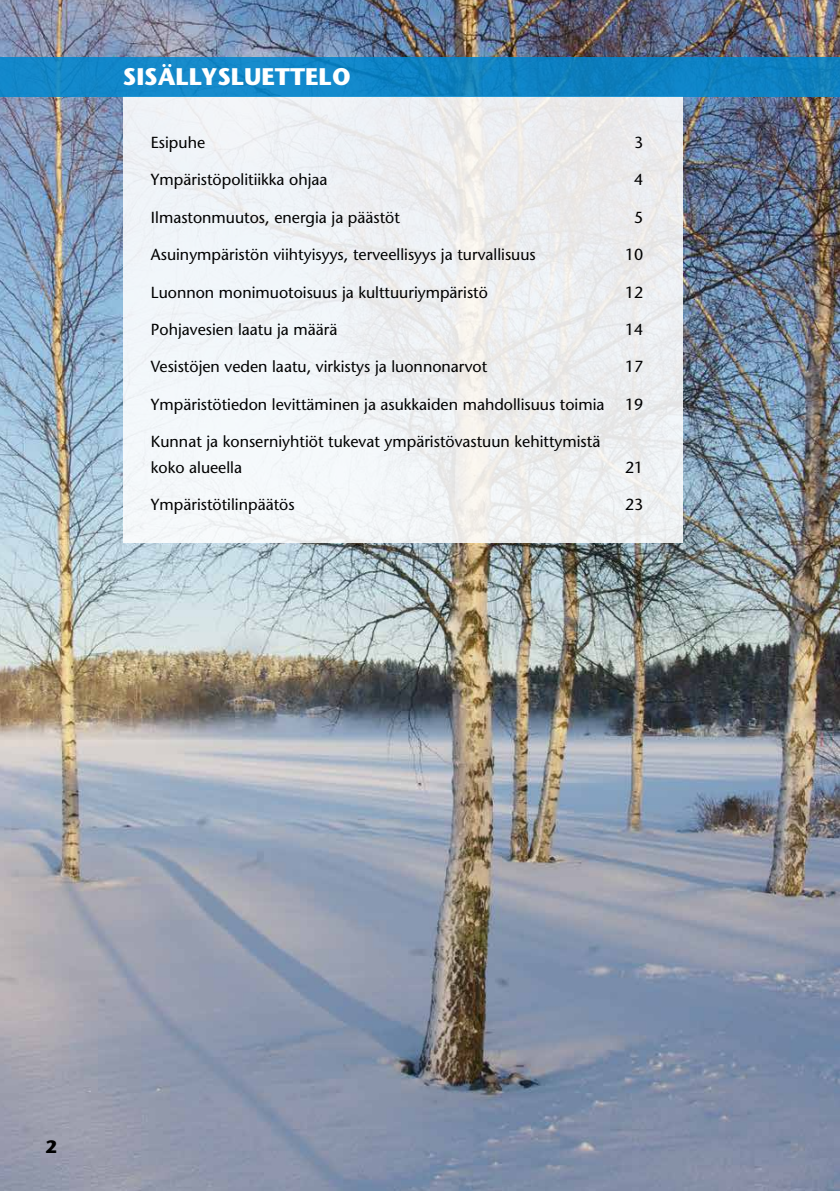
<style>
.page{position:relative;width:840px;height:1191px;background:#fff}
.page>*{position:absolute;margin:0;border:0;box-sizing:border-box;transform-origin:0 0}
.t1{font:700 24px "Stone Sans";color:#fff}
.t2{font:700 18px "Stone Sans";color:#000}
.t3{font:16px/26px "Stone Sans";color:#000}
</style>
<div class="page">
<img style="left:0;top:0;width:839px;height:1191px">
<div style="left:123px;top:96px;width:559px;height:447px;background:linear-gradient(to right,#f2f7fa,#ebebeb)"></div>
<div style="left:0;top:57px;width:839px;height:39px;background:linear-gradient(to right,#1489cb,#0c7fbe)"></div>
<h1 class="t1" style="left:123px;top:62px;width:229px">SISÄLLYSLUETTELO</h1>
<p class="t3" style="left:151px;top:130px;width:56px">Esipuhe</p>
<p class="t3" style="left:634px;top:130px;width:11px">3</p>
<p class="t3" style="left:151px;top:167px;width:178px">Ympäristöpolitiikka ohjaa</p>
<p class="t3" style="left:634px;top:167px;width:11px">4</p>
<p class="t3" style="left:151px;top:204px;width:250px">Ilmastonmuutos, energia ja päästöt</p>
<p class="t3" style="left:634px;top:204px;width:11px">5</p>
<p class="t3" style="left:151px;top:242px;width:386px">Asuinympäristön viihtyisyys, terveellisyys ja turvallisuus</p>
<p class="t3" style="left:624px;top:242px;width:20px">10</p>
<p class="t3" style="left:151px;top:279px;width:338px">Luonnon monimuotoisuus ja kulttuuriympäristö</p>
<p class="t3" style="left:624px;top:279px;width:20px">12</p>
<p class="t3" style="left:151px;top:316px;width:188px">Pohjavesien laatu ja määrä</p>
<p class="t3" style="left:624px;top:316px;width:20px">14</p>
<p class="t3" style="left:151px;top:354px;width:337px">Vesistöjen veden laatu, virkistys ja luonnonarvot</p>
<p class="t3" style="left:624px;top:354px;width:20px">17</p>
<p class="t3" style="left:151px;top:391px;width:455px">Ympäristötiedon levittäminen ja asukkaiden mahdollisuus toimia</p>
<p class="t3" style="left:624px;top:391px;width:20px">19</p>
<p class="t3" style="left:151px;top:428px;width:450px">Kunnat ja konserniyhtiöt tukevat ympäristövastuun kehittymistä koko alueella</p>
<p class="t3" style="left:624px;top:454px;width:20px">21</p>
<p class="t3" style="left:151px;top:492px;width:145px">Ympäristötilinpäätös</p>
<p class="t3" style="left:624px;top:492px;width:20px">23</p>
<p class="t2" style="left:45px;top:1136px;width:13px">2</p>
</div>
